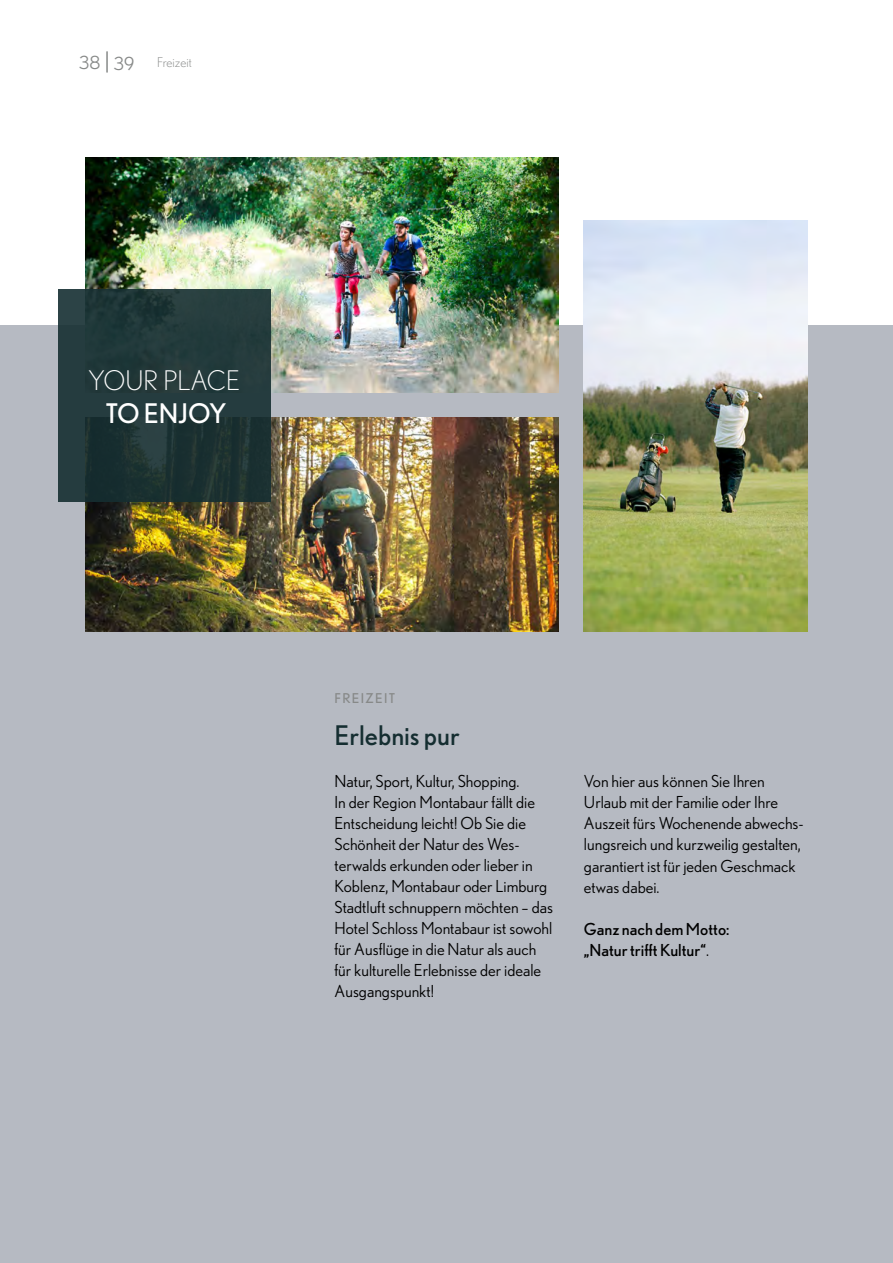
<style>
.page{position:relative;width:893px;height:1263px;background:#fff}
.page>*{position:absolute;margin:0;border:0;box-sizing:border-box;transform-origin:0 0}
.t1{font:27px "Nobel";color:#152e31}
.t2{font:300 27px "Nobel";color:#fff}
.t3{font:27px "Nobel";color:#fff}
.t4{font:18px "Nobel";color:#878988}
.t5{font:16.5px/21px "Nobel";color:#000}
.t6{font:16.5px/21px "Nobel";color:#000}
.t7{font:300 13.5px "Nobel";color:#878988}
.t8{font:13.5px "Nobel";letter-spacing:.1em;color:#878988}
.s1{font-style:inherit}
</style>
<div class="page">
<div style="left:0;top:325px;width:893px;height:938px;background:#b6bac2"></div>
<img style="left:584px;top:220px;width:224px;height:411px">
<img style="left:85px;top:417px;width:473px;height:214px">
<img style="left:85px;top:157px;width:473px;height:235px">
<div style="left:58px;top:289px;width:212px;height:213px;background:linear-gradient(to right,#21383a,#213737)"></div>
<svg style="left:107px;top:51px;width:1px;height:21px"></svg>
<p class="t4" style="left:79px;top:53px;width:57px">38 39</p>
<p class="t7" style="left:157px;top:55px;width:36px">Freizeit</p>
<h1 class="t2" style="left:88px;top:364px;width:153px">YOUR PLACE</h1>
<h1 class="t3" style="left:106px;top:397px;width:123px">TO ENJOY</h1>
<p class="t8" style="left:334px;top:691px;width:62px">FREIZEIT</p>
<h1 class="t1" style="left:334px;top:720px;width:127px">Erlebnis pur</h1>
<p class="t5" style="left:334px;top:771px;width:220px">Natur, Sport, Kultur, Shopping.<br>In der Region Montabaur fällt die<br>Entscheidung leicht! Ob Sie die<br>Schönheit der Natur des Wes&shy;terwalds erkunden oder lieber in<br>Koblenz, Montabaur oder Limburg<br>Stadtluft schnuppern möchten – das<br>Hotel Schloss Montabaur ist sowohl für Ausflüge in die Natur als auch für kulturelle Erlebnisse der ideale<br>Ausgangspunkt!</p>
<p class="t5" style="left:584px;top:771px;width:221px">Von hier aus können Sie Ihren<br>Urlaub mit der Familie oder Ihre<br>Auszeit fürs Wochenende abwechs&shy;lungsreich und kurzweilig gestalten, garantiert ist für jeden Geschmack etwas dabei.</p>
<p class="t6" style="left:584px;top:918px;width:147px">Ganz nach dem Motto: „Natur trifft Kultur“<span class="s1">.</span></p>
</div>
